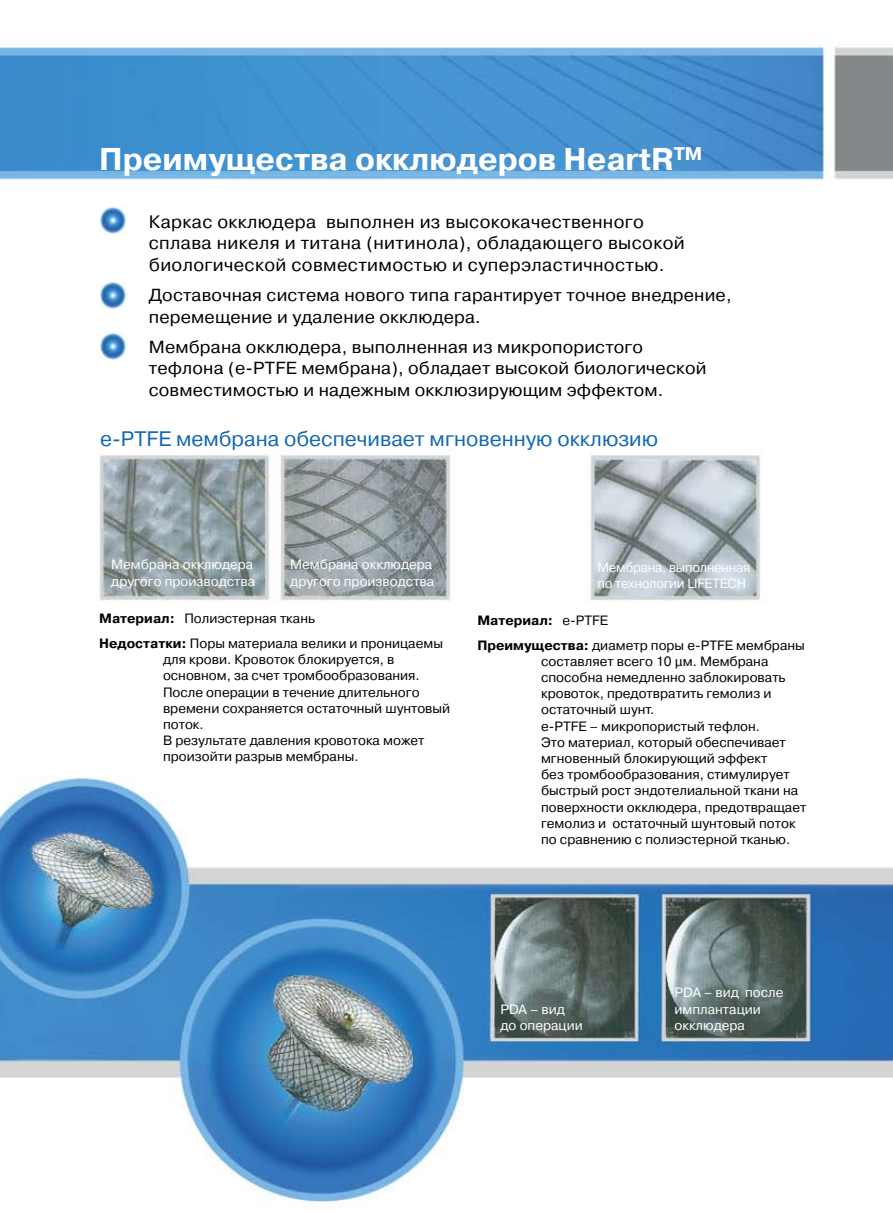
<style>
.page{position:relative;width:893px;height:1212px;background:#fff}
.page>*{position:absolute;margin:0;border:0;box-sizing:border-box;transform-origin:0 0}
.t1{font:700 31.5px "Pragmatica C";color:#fff}
.t2{font:21px "Pragmatica C";color:#1468b3}
.t3{font:18px/21.6px "Pragmatica C";letter-spacing:.02em;color:#000}
.t4{font:17.4px/21.6px "Pragmatica C";letter-spacing:.01em;color:#000}
.t5{font:13.5px/16.2px "Pragmatica C";color:#000}
.t6{font:13.5px/16.2px "Pragmatica C";color:#fff}
.s1{font-weight:700}
</style>
<div class="page">
<img style="left:0;top:42px;width:893px;height:1166px">
<img style="left:99px;top:206px;width:30px;height:29px">
<img style="left:99px;top:281px;width:30px;height:29px">
<img style="left:99px;top:332px;width:30px;height:29px">
<h1 class="t1" style="left:99px;top:143px;width:605px">Преимущества окклюдеров HeartR<sup>ТМ</sup></h1>
<h3 class="t3" style="left:149px;top:211px;width:537px">Каркас окклюдера выполнен из высококачественного сплава никеля и титана (нитинола), обладающего высокой биологической совместимостью и суперэластичностью.</h3>
<p class="t4" style="left:149px;top:284px;width:584px">Доставочная система нового типа гарантирует точное внедрение, перемещение и удаление окклюдера.</p>
<p class="t4" style="left:149px;top:336px;width:559px">Мембрана окклюдера, выполненная из микропористого тефлона (e-PTFE мембрана), обладает высокой биологической совместимостью и надежным окклюзирующим эффектом.</p>
<h2 class="t2" style="left:100px;top:428px;width:559px">e-PTFE мембрана обеспечивает мгновенную окклюзию</h2>
<p class="t6" style="left:111px;top:557px;width:146px">Мембрана окклюдера другого производства</p>
<p class="t5" style="left:99px;top:606px;width:345px;line-height:24.8px"><span class="s1">Материал:</span> Полиэстерная ткань<br><span class="s1">Недостатки:</span> Поры материала велики и проницаемы</p>
<p class="t5" style="left:163px;top:652px;width:289px">для крови. Кровоток блокируется, в основном, за счет тромбообразования.<br>После операции в течение длительного времени сохраняется остаточный шунтовый поток.<br>В результате давления кровотока может произойти разрыв мембраны.</p>
<p class="t6" style="left:290px;top:557px;width:146px">Мембрана окклюдера другого производства</p>
<p class="t6" style="left:597px;top:559px;width:154px">Мембрана, выполненная по технологии LIFETECH</p>
<p class="t5" style="left:477px;top:608px;width:329px;line-height:24.8px"><span class="s1">Материал:</span> e-PTFE<br><span class="s1">Преимущества:</span> диаметр поры e-PTFE мембраны</p>
<p class="t5" style="left:541px;top:653px;width:267px">составляет всего 10 µм. Мембрана способна немедленно заблокировать кровоток, предотвратить гемолиз и остаточный шунт.<br>e-PTFE – микропористый тефлон.<br>Это материал, который обеспечивает мгновенный блокирующий эффект<br>без тромбообразования, стимулирует быстрый рост эндотелиальной ткани на поверхности окклюдера, предотвращает гемолиз и остаточный шунтовый поток по сравнению с полиэстерной тканью.</p>
<p class="t6" style="left:500px;top:1001px;width:84px">PDA – вид до операции</p>
<p class="t6" style="left:674px;top:985px;width:111px">PDA – вид после имплантации окклюдера</p>
</div>
